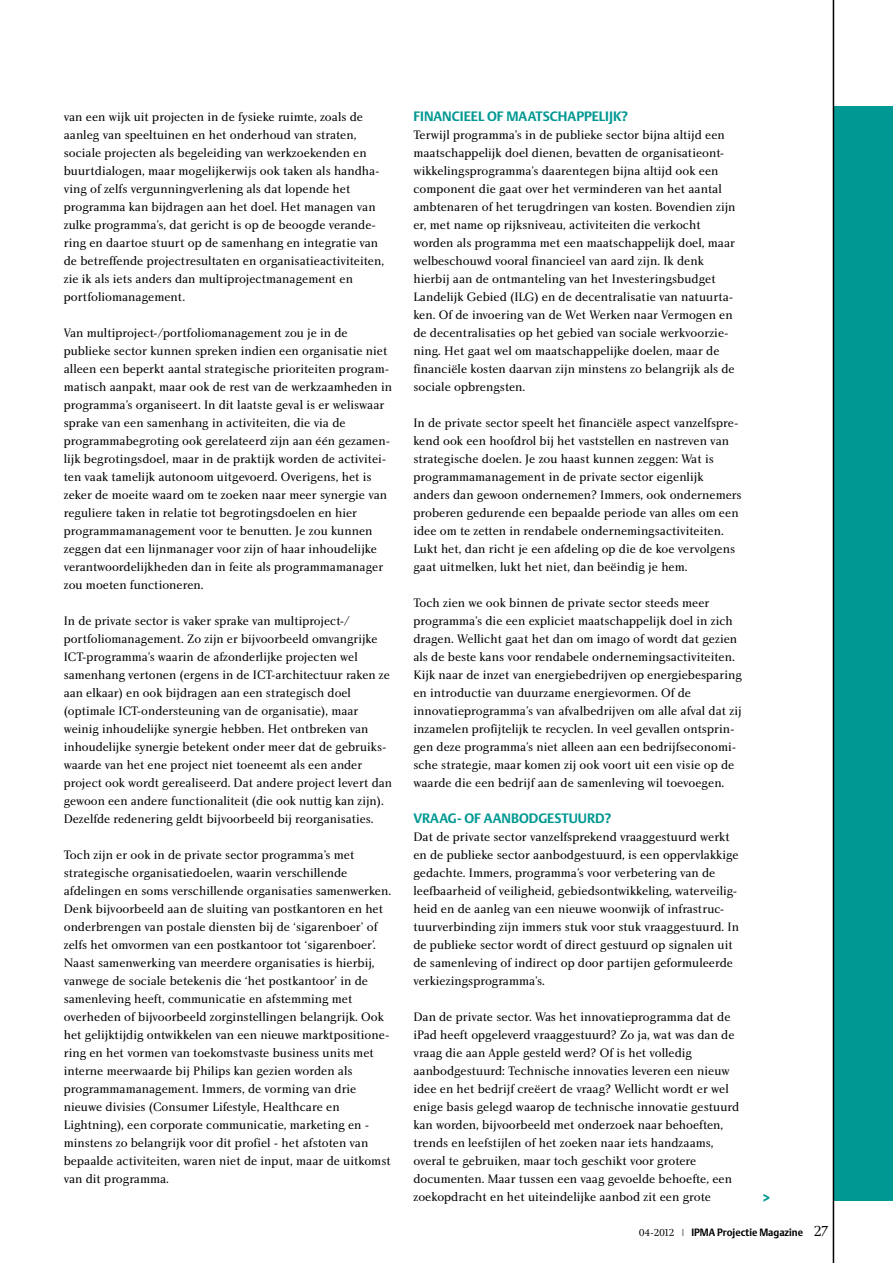
<style>
.page{position:relative;width:893px;height:1263px;background:#fff}
.page>*{position:absolute;margin:0;border:0;box-sizing:border-box;transform-origin:0 0}
.t1{font:700 13.5px "DTL Argo ST";color:#009892}
.t2{font:12.75px/18px "Charlotte Book Plain";color:#000}
.t3{font:700 12.75px "DTL Argo ST";color:#009892}
.t4{font:700 10.5px "DTL Argo ST";color:#000;scale:.94 1}
.s1{font-family:"Charlotte Book Plain";font-weight:400}
.s2{font-family:"Charlotte Book Plain";font-weight:400;font-size:15px}
</style>
<div class="page">
<div style="left:833px;top:106px;width:60px;height:1095px;background:#009892"></div>
<hr style="left:833px;top:0;width:1px;height:1263px;background:#000">
<p class="t2" style="left:64px;top:108px;width:322px">van een wijk uit projecten in de fysieke ruimte, zoals de aanleg van speeltuinen en het onderhoud van straten, sociale projecten als begeleiding van werkzoekenden en buurtdialogen, maar mogelijkerwijs ook taken als handha&shy;ving of zelfs vergunningverlening als dat lopende het programma kan bijdragen aan het doel. Het managen van zulke programma’s, dat gericht is op de beoogde verande&shy;ring en daartoe stuurt op de samenhang en integratie van de betreffende projectresultaten en organisatieactiviteiten, zie ik als iets anders dan multiprojectmanagement en portfoliomanagement.</p>
<p class="t2" style="left:64px;top:324px;width:330px">Van multiproject-/portfoliomanagement zou je in de publieke sector kunnen spreken indien een organisatie niet alleen een beperkt aantal strategische prioriteiten program&shy;matisch aanpakt, maar ook de rest van de werkzaamheden in programma’s organiseert. In dit laatste geval is er weliswaar sprake van een samenhang in activiteiten, die via de programmabegroting ook gerelateerd zijn aan één gezamen&shy;lijk begrotingsdoel, maar in de praktijk worden de activitei&shy;ten vaak tamelijk autonoom uitgevoerd. Overigens, het is zeker de moeite waard om te zoeken naar meer synergie van reguliere taken in relatie tot begrotingsdoelen en hier programmamanagement voor te benutten. Je zou kunnen zeggen dat een lijnmanager voor zijn of haar inhoudelijke verantwoordelijkheden dan in feite als programmamanager zou moeten functioneren.</p>
<p class="t2" style="left:64px;top:612px;width:330px">In de private sector is vaker sprake van multiproject-/ portfoliomanagement. Zo zijn er bijvoorbeeld omvangrijke ICT-programma’s waarin de afzonderlijke projecten wel samenhang vertonen (ergens in de ICT-architectuur raken ze aan elkaar) en ook bijdragen aan een strategisch doel (optimale ICT-ondersteuning van de organisatie), maar weinig inhoudelijke synergie hebben. Het ontbreken van inhoudelijke synergie betekent onder meer dat de gebruiks&shy;waarde van het ene project niet toeneemt als een ander project ook wordt gerealiseerd. Dat andere project levert dan gewoon een andere functionaliteit (die ook nuttig kan zijn).<br>Dezelfde redenering geldt bijvoorbeeld bij reorganisaties.</p>
<p class="t2" style="left:64px;top:846px;width:329px">Toch zijn er ook in de private sector programma’s met strategische organisatiedoelen, waarin verschillende afdelingen en soms verschillende organisaties samenwerken.<br>Denk bijvoorbeeld aan de sluiting van postkantoren en het onderbrengen van postale diensten bij de ‘sigarenboer’ of zelfs het omvormen van een postkantoor tot ‘sigarenboer’.<br>Naast samenwerking van meerdere organisaties is hierbij, vanwege de sociale betekenis die ‘het postkantoor’ in de samenleving heeft, communicatie en afstemming met overheden of bijvoorbeeld zorginstellingen belangrijk. Ook het gelijktijdig ontwikkelen van een nieuwe marktpositione&shy;ring en het vormen van toekomstvaste business units met interne meerwaarde bij Philips kan gezien worden als programmamanagement. Immers, de vorming van drie nieuwe divisies (Consumer Lifestyle, Healthcare en Lightning), een corporate communicatie, marketing en - minstens zo belangrijk voor dit profiel - het afstoten van bepaalde activiteiten, waren niet de input, maar de uitkomst van dit programma.</p>
<p class="t1" style="left:413px;top:108px;width:15px">FINANCI</p>
<p class="t1" style="left:464px;top:108px;width:53px">EEL OF MAATSCHAPP</p>
<p class="t1" style="left:592px;top:108px;width:38px">ELIJK?</p>
<p class="t2" style="left:413px;top:126px;width:324px">Terwijl programma’s in de publieke sector bijna altijd een maatschappelijk doel dienen, bevatten de organisatieont&shy;wikkelingsprogramma’s daarentegen bijna altijd ook een component die gaat over het verminderen van het aantal ambtenaren of het terugdringen van kosten. Bovendien zijn er, met name op rijksniveau, activiteiten die verkocht worden als programma met een maatschappelijk doel, maar welbeschouwd vooral financieel van aard zijn. Ik denk hierbij aan de ontmanteling van het Investeringsbudget Landelijk Gebied (ILG) en de decentralisatie van natuurta&shy;ken. Of de invoering van de Wet Werken naar Vermogen en de decentralisaties op het gebied van sociale werkvoorzie&shy;ning. Het gaat wel om maatschappelijke doelen, maar de financiële kosten daarvan zijn minstens zo belangrijk als de sociale opbrengsten.</p>
<p class="t2" style="left:413px;top:414px;width:330px">In de private sector speelt het financiële aspect vanzelfspre&shy;kend ook een hoofdrol bij het vaststellen en nastreven van strategische doelen. Je zou haast kunnen zeggen: Wat is programmamanagement in de private sector eigenlijk anders dan gewoon ondernemen? Immers, ook ondernemers proberen gedurende een bepaalde periode van alles om een idee om te zetten in rendabele ondernemingsactiviteiten.<br>Lukt het, dan richt je een afdeling op die de koe vervolgens gaat uitmelken, lukt het niet, dan beëindig je hem.</p>
<p class="t2" style="left:413px;top:594px;width:330px">Toch zien we ook binnen de private sector steeds meer programma’s die een expliciet maatschappelijk doel in zich dragen. Wellicht gaat het dan om imago of wordt dat gezien als de beste kans voor rendabele ondernemingsactiviteiten.<br>Kijk naar de inzet van energiebedrijven op energiebesparing en introductie van duurzame energievormen. Of de innovatieprogramma’s van afvalbedrijven om alle afval dat zij inzamelen profijtelijk te recyclen. In veel gevallen ontsprin&shy;gen deze programma’s niet alleen aan een bedrijfseconomi&shy;sche strategie, maar komen zij ook voort uit een visie op de waarde die een bedrijf aan de samenleving wil toevoegen.</p>
<p class="t1" style="left:413px;top:810px;width:19px">VRAAG</p>
<p class="t1" style="left:457px;top:810px;width:37px">- OF AANB</p>
<p class="t1" style="left:519px;top:810px;width:45px">ODGESTUUR</p>
<p class="t1" style="left:595px;top:810px;width:18px">D?</p>
<p class="t2" style="left:413px;top:828px;width:327px">Dat de private sector vanzelfsprekend vraaggestuurd werkt en de publieke sector aanbodgestuurd, is een oppervlakkige gedachte. Immers, programma’s voor verbetering van de leefbaarheid of veiligheid, gebiedsontwikkeling, waterveilig&shy;heid en de aanleg van een nieuwe woonwijk of infrastruc&shy;tuurverbinding zijn immers stuk voor stuk vraaggestuurd. In de publieke sector wordt of direct gestuurd op signalen uit de samenleving of indirect op door partijen geformuleerde verkiezingsprogramma’s.</p>
<p class="t2" style="left:413px;top:1008px;width:327px">Dan de private sector. Was het innovatieprogramma dat de iPad heeft opgeleverd vraaggestuurd? Zo ja, wat was dan de vraag die aan Apple gesteld werd? Of is het volledig aanbodgestuurd: Technische innovaties leveren een nieuw idee en het bedrijf creëert de vraag? Wellicht wordt er wel enige basis gelegd waarop de technische innovatie gestuurd kan worden, bijvoorbeeld met onderzoek naar behoeften, trends en leefstijlen of het zoeken naar iets handzaams, overal te gebruiken, maar toch geschikt voor grotere documenten. Maar tussen een vaag gevoelde behoefte, een zoekopdracht en het uiteindelijke aanbod zit een grote</p>
<p class="t3" style="left:763px;top:1189px;width:8px">&gt;</p>
<p class="t4" style="left:639px;top:1226px;width:204px"><span class="s1">04-2012 |</span> IPMA PROJECTIE MAGAZINE <span class="s2">27</span></p>
</div>
